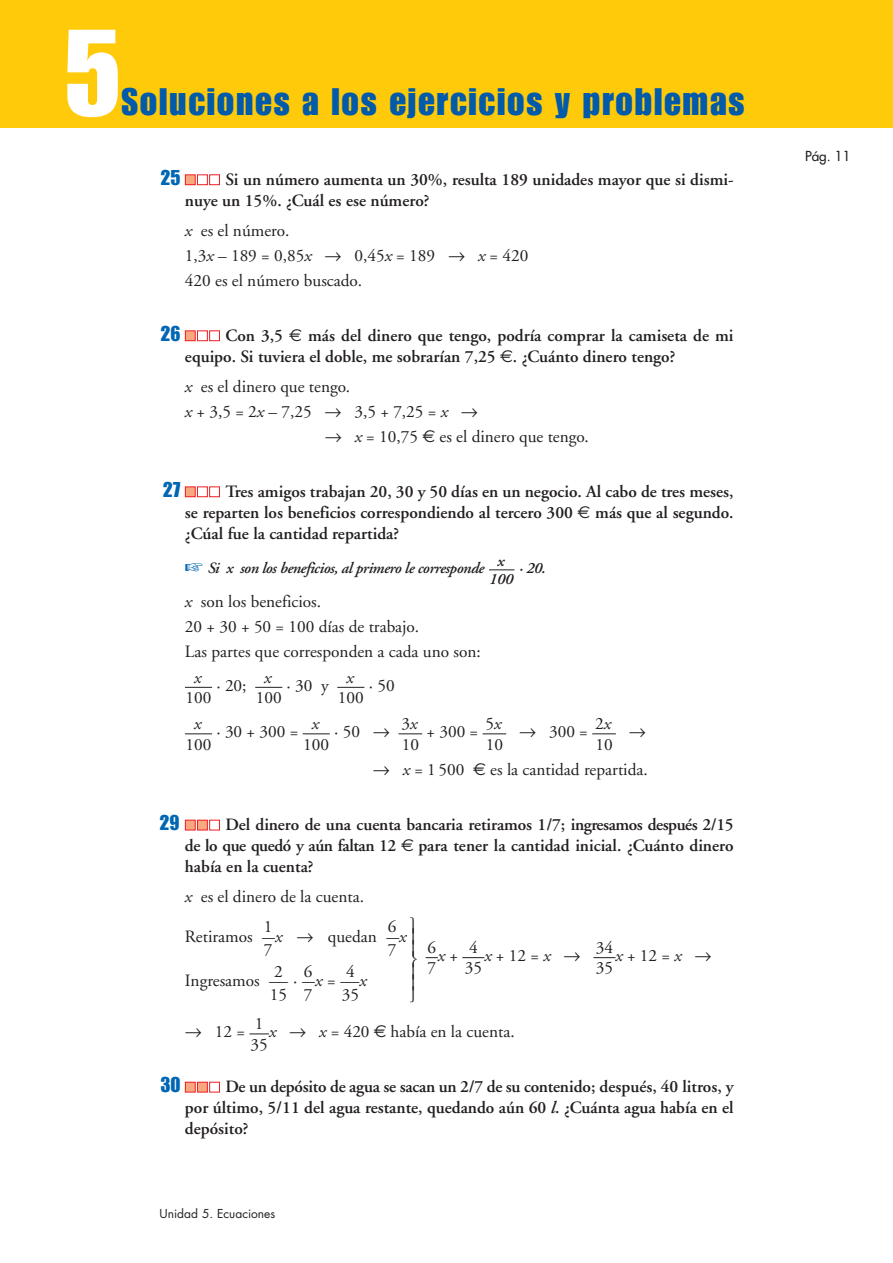
<style>
.page{position:relative;width:893px;height:1263px;background:#fff}
.page>*{position:absolute;margin:0;border:0;box-sizing:border-box;transform-origin:0 0}
.t1{font:120px "Impact";color:#fff}
.t2{font:37.5px "Impact";letter-spacing:.05em;color:#015aaa}
.t3{font:21px "Impact";color:#0166b3}
.t4{font:600 17.25px/21px "Adobe Garamond";color:#231f20;text-align:justify}
.t5{font:17.25px/20.2px "Adobe Garamond";color:#231f20}
.t6{font:italic 17.25px "Adobe Garamond";color:#231f20}
.t7{font:17.25px "Anaya Math 1";color:#231f20}
.t8{font:italic 600 15.75px/18px "Adobe Garamond";letter-spacing:-.025em;color:#231f20;text-align:center}
.t9{font:13.5px "Futura";color:#231f20}
.t10{font:12px "Futura";color:#231f20}
.s1{font-style:italic}
.s2{font-family:"Anaya Math 1"}
.s3{font-family:"Euro Sans";font-weight:400}
.s4{font-family:"Euro Sans"}
.s5{color:#0166b3}
.s6{font-style:normal}
</style>
<div class="page">
<div style="left:0;top:0;width:893px;height:128px;background:#feca0a"></div>
<div style="left:209px;top:1082px;width:11px;height:10px;border:1px solid #ee1d23"></div>
<div style="left:197px;top:1082px;width:10px;height:10px;background:#f8a87e"></div>
<div style="left:197px;top:1082px;width:11px;height:10px;border:1px solid #ee1d23"></div>
<div style="left:185px;top:1082px;width:10px;height:10px;background:#f8a87e"></div>
<div style="left:185px;top:1082px;width:11px;height:10px;border:1px solid #ee1d23"></div>
<svg style="left:249px;top:1034px;width:20px;height:1px"></svg>
<svg style="left:593px;top:957px;width:22px;height:1px"></svg>
<svg style="left:462px;top:957px;width:22px;height:1px"></svg>
<svg style="left:426px;top:957px;width:12px;height:1px"></svg>
<div style="left:209px;top:820px;width:11px;height:10px;border:1px solid #ee1d23"></div>
<div style="left:197px;top:820px;width:10px;height:10px;background:#f8a87e"></div>
<div style="left:197px;top:820px;width:11px;height:10px;border:1px solid #ee1d23"></div>
<div style="left:185px;top:820px;width:10px;height:10px;background:#f8a87e"></div>
<div style="left:185px;top:820px;width:11px;height:10px;border:1px solid #ee1d23"></div>
<svg style="left:592px;top:733px;width:24px;height:1px"></svg>
<svg style="left:482px;top:733px;width:24px;height:1px"></svg>
<svg style="left:398px;top:733px;width:24px;height:1px"></svg>
<svg style="left:303px;top:733px;width:27px;height:1px"></svg>
<svg style="left:185px;top:733px;width:27px;height:1px"></svg>
<svg style="left:337px;top:687px;width:27px;height:1px"></svg>
<svg style="left:255px;top:687px;width:27px;height:1px"></svg>
<svg style="left:185px;top:687px;width:27px;height:1px"></svg>
<svg style="left:489px;top:570px;width:25px;height:1px"></svg>
<div style="left:209px;top:486px;width:11px;height:11px;border:1px solid #ee1d23"></div>
<div style="left:197px;top:486px;width:11px;height:11px;border:1px solid #ee1d23"></div>
<div style="left:185px;top:487px;width:10px;height:10px;background:#f8a87e"></div>
<div style="left:185px;top:486px;width:11px;height:11px;border:1px solid #ee1d23"></div>
<div style="left:209px;top:330px;width:11px;height:11px;border:1px solid #ee1d23"></div>
<div style="left:197px;top:330px;width:11px;height:11px;border:1px solid #ee1d23"></div>
<div style="left:185px;top:331px;width:10px;height:10px;background:#f8a87e"></div>
<div style="left:185px;top:330px;width:11px;height:11px;border:1px solid #ee1d23"></div>
<div style="left:209px;top:174px;width:11px;height:11px;border:1px solid #ee1d23"></div>
<div style="left:197px;top:174px;width:11px;height:11px;border:1px solid #ee1d23"></div>
<div style="left:185px;top:175px;width:10px;height:10px;background:#f8a87e"></div>
<div style="left:185px;top:174px;width:11px;height:11px;border:1px solid #ee1d23"></div>
<h1 class="t1" style="left:64px;top:30px;width:59px">5</h1>
<h2 class="t2" style="left:121px;top:89px;width:625px">Soluciones a los ejercicios y problemas</h2>
<p class="t3" style="left:161px;top:170px;width:22px">25</p>
<p class="t4" style="left:185px;top:171px;width:550px;text-indent:40px">Si un número aumenta un 30%, resulta 189 unidades mayor que si dismi&shy;nuye un 15%. ¿Cuál es ese número?</p>
<p class="t5" style="left:185px;top:219px;width:345px;line-height:25.2px"><span class="s1">x</span> es el número.<br>1,3<span class="s1">x</span> – 189 = 0,85<span class="s1">x</span> <span class="s2">8</span> 0,45<span class="s1">x</span> = 189 <span class="s2">8</span> <span class="s1">x</span> = 420<br>420 es el número buscado.</p>
<p class="t3" style="left:161px;top:326px;width:22px">26</p>
<p class="t4" style="left:185px;top:327px;width:550px;text-indent:40px">Con 3,5 <span class="s3">€</span> más del dinero que tengo, podría comprar la camiseta de mi equipo. Si tuviera el doble, me sobrarían 7,25 <span class="s3">€</span>. ¿Cuánto dinero tengo?</p>
<p class="t5" style="left:185px;top:378px;width:167px"><span class="s1">x</span> es el dinero que tengo.</p>
<p class="t5" style="left:185px;top:403px;width:294px"><span class="s1">x</span> + 3,5 = 2<span class="s1">x</span> – 7,25 <span class="s2">8</span> 3,5 + 7,25 = <span class="s1">x</span> <span class="s2">8</span></p>
<p class="t5" style="left:325px;top:428px;width:266px"><span class="s2">8</span> <span class="s1">x</span> = 10,75 <span class="s4">€</span> es el dinero que tengo.</p>
<p class="t3" style="left:163px;top:482px;width:19px">27</p>
<p class="t4" style="left:185px;top:483px;width:550px;text-indent:40px">Tres amigos trabajan 20, 30 y 50 días en un negocio. Al cabo de tres meses, se reparten los beneficios correspondiendo al tercero 300 <span class="s3">€</span> más que al segundo. ¿Cúal fue la cantidad repartida?</p>
<p class="t8" style="left:185px;top:560px;width:301px"><span class="s5">☞</span> Si x son los beneficios, al primero le corresponde</p>
<p class="t8" style="left:519px;top:560px;width:28px">· 20.</p>
<p class="t5" style="left:185px;top:590px;width:297px;line-height:25.2px"><span class="s1">x</span> son los beneficios.<br>20 + 30 + 50 = 100 días de trabajo.<br>Las partes que corresponden a cada uno son:</p>
<p class="t5" style="left:216px;top:677px;width:32px">· 20;</p>
<p class="t5" style="left:287px;top:677px;width:44px">· 30 y</p>
<p class="t5" style="left:369px;top:677px;width:27px">· 50</p>
<p class="t5" style="left:216px;top:723px;width:83px">· 30 + 300 =</p>
<p class="t5" style="left:334px;top:723px;width:57px">· 50 <span class="s2">8</span></p>
<p class="t5" style="left:426px;top:723px;width:53px">+ 300 =</p>
<p class="t5" style="left:519px;top:723px;width:70px"><span class="s2">8</span> 300 =</p>
<p class="t7" style="left:629px;top:724px;width:19px">8</p>
<p class="t5" style="left:373px;top:761px;width:276px"><span class="s2">8</span> <span class="s1">x</span> = 1 500 <span class="s4">€</span> es la cantidad repartida.</p>
<p class="t3" style="left:159px;top:815px;width:22px">29</p>
<p class="t4" style="left:185px;top:816px;width:550px;text-indent:40px">Del dinero de una cuenta bancaria retiramos 1/7; ingresamos después 2/15 de lo que quedó y aún faltan 12 <span class="s3">€</span> para tener la cantidad inicial. ¿Cuánto dinero había en la cuenta?</p>
<p class="t5" style="left:185px;top:888px;width:181px"><span class="s1">x</span> es el dinero de la cuenta.</p>
<p class="t8" style="left:489px;top:554px;width:26px">x<br>100</p>
<p class="t6" style="left:194px;top:670px;width:9px">x</p>
<p class="t5" style="left:186px;top:689px;width:27px">100</p>
<p class="t6" style="left:264px;top:670px;width:9px">x</p>
<p class="t5" style="left:256px;top:689px;width:27px">100</p>
<p class="t6" style="left:346px;top:670px;width:9px">x</p>
<p class="t5" style="left:338px;top:689px;width:27px">100</p>
<p class="t5" style="left:485px;top:715px;width:19px">5<span class="s1">x<br></span>10</p>
<p class="t5" style="left:401px;top:715px;width:19px">3<span class="s1">x<br></span>10</p>
<p class="t5" style="left:595px;top:715px;width:19px">2<span class="s1">x<br></span>10</p>
<p class="t6" style="left:194px;top:717px;width:9px">x</p>
<p class="t5" style="left:186px;top:736px;width:27px">100</p>
<p class="t6" style="left:312px;top:717px;width:9px">x</p>
<p class="t5" style="left:303px;top:736px;width:27px">100</p>
<p class="t5" style="left:264px;top:918px;width:10px">1</p>
<p class="t5" style="left:388px;top:918px;width:10px">6</p>
<p class="t5" style="left:264px;top:931px;width:144px;line-height:13.5px;text-indent:-79px">Retiramos —<span class="s1">x</span> <span class="s2">8</span> quedan —<span class="s1">x<br></span>7</p>
<p class="t5" style="left:388px;top:941px;width:10px">7</p>
<p class="t5" style="left:274px;top:963px;width:40px">2 6</p>
<p class="t5" style="left:346px;top:963px;width:10px">4</p>
<p class="t5" style="left:270px;top:976px;width:98px;line-height:13.5px;text-indent:-85px">Ingresamos — · —<span class="s1">x</span> = —<span class="s1">x<br></span>15 7</p>
<p class="t5" style="left:342px;top:986px;width:19px">35</p>
<p class="t5" style="left:465px;top:939px;width:19px">4<br>35</p>
<p class="t5" style="left:596px;top:939px;width:19px">34<br>35</p>
<p class="t5" style="left:427px;top:939px;width:10px">6<br>7</p>
<p class="t6" style="left:438px;top:949px;width:22px">x<span class="s6">+</span></p>
<p class="t5" style="left:484px;top:947px;width:98px"><span class="s1">x</span>+12 = <span class="s1">x</span> <span class="s2">8</span></p>
<p class="t5" style="left:615px;top:947px;width:98px"><span class="s1">x</span>+12 = <span class="s1">x</span> <span class="s2">8</span></p>
<p class="t5" style="left:251px;top:1015px;width:19px">1<br>35</p>
<p class="t5" style="left:185px;top:1023px;width:62px"><span class="s2">8</span> 12 =</p>
<p class="t5" style="left:269px;top:1023px;width:247px"><span class="s1">x</span> <span class="s2">8</span> <span class="s1">x</span> = 420 <span class="s4">€</span> había en la cuenta.</p>
<p class="t3" style="left:161px;top:1077px;width:22px">30</p>
<p class="t4" style="left:185px;top:1078px;width:550px;text-indent:40px">De un depósito de agua se sacan un 2/7 de su contenido; después, 40 litros, y por último, 5/11 del agua restante, quedando aún 60 <span class="s1">l</span>. ¿Cuánta agua había en el depósito?</p>
<p class="t10" style="left:159px;top:1208px;width:117px">Unidad 5. Ecuaciones</p>
<p class="t9" style="left:805px;top:149px;width:47px">Pág. 11</p>
</div>
